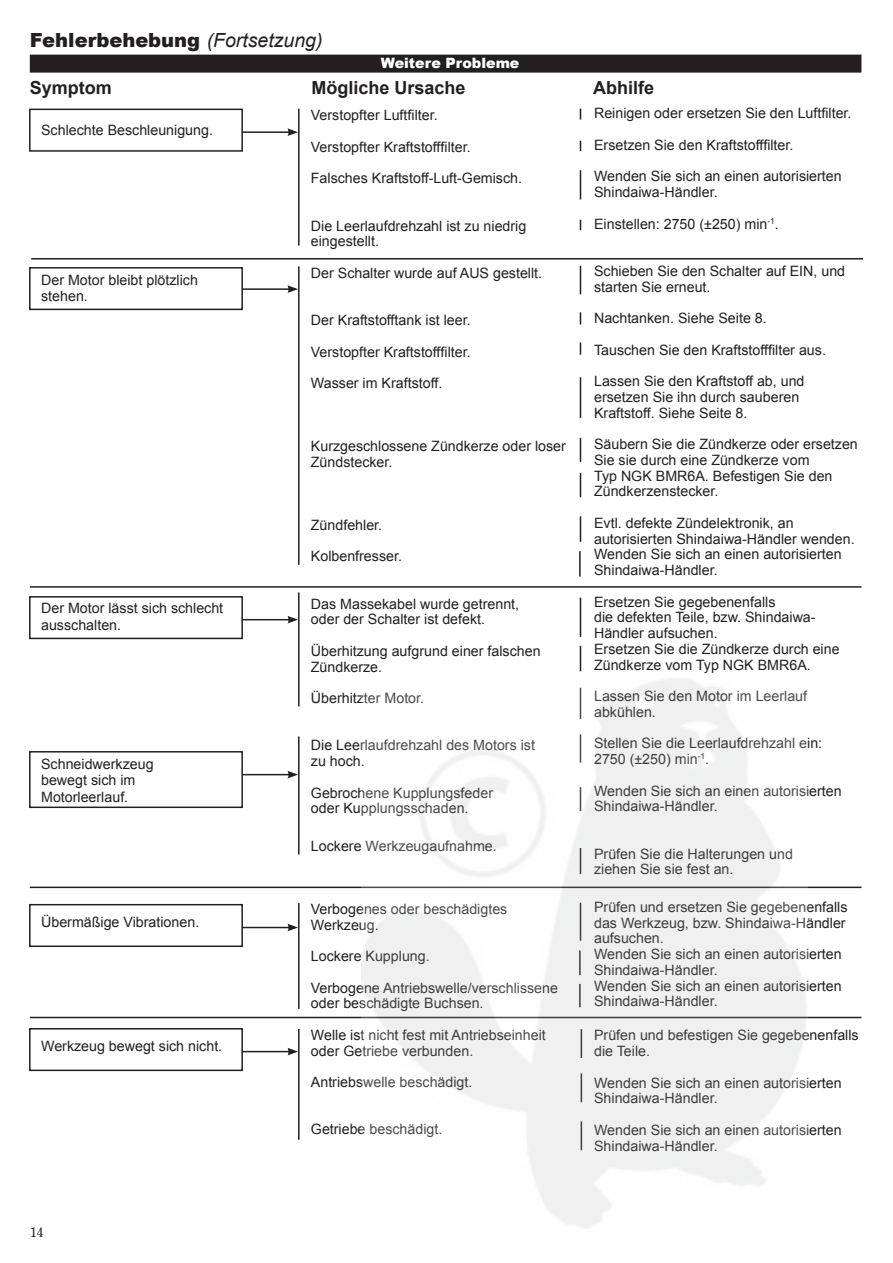
<style>
.page{position:relative;width:893px;height:1263px;background:#fff}
.page>*{position:absolute;margin:0;border:0;box-sizing:border-box;transform-origin:0 0}
.t1{font:900 19.5px "Arial";color:#231f20}
.t2{font:700 18px "Arial";color:#231f20}
.t3{font:14.25px/15.8px "Arial";color:#231f20}
.t4{font:900 14.25px "Arial";color:#fff}
.t5{font:13.5px "Century Old Style Std";color:#231f20}
.s1{font-weight:400;font-style:italic}
</style>
<div class="page">
<div style="left:30px;top:55px;width:831px;height:18px;background:#231f20"></div>
<div style="left:29px;top:109px;width:214px;height:43px;border:2px solid #231f20"></div>
<hr style="left:242px;top:131px;width:48px;height:2px;background:#231f20">
<svg style="left:287px;top:128px;width:11px;height:8px"></svg>
<hr style="left:298px;top:109px;width:2px;height:137px;background:#231f20">
<hr style="left:580px;top:598px;width:1px;height:39px;background:#231f20">
<hr style="left:580px;top:170px;width:1px;height:30px;background:#231f20">
<svg style="left:580px;top:516px;width:1px;height:26px"></svg>
<hr style="left:298px;top:266px;width:2px;height:299px;background:#231f20">
<hr style="left:298px;top:592px;width:2px;height:114px;background:#231f20">
<svg style="left:580px;top:438px;width:1px;height:24px"></svg>
<svg style="left:580px;top:473px;width:1px;height:24px"></svg>
<div style="left:29px;top:267px;width:214px;height:43px;border:2px solid #231f20"></div>
<hr style="left:242px;top:288px;width:48px;height:2px;background:#231f20">
<svg style="left:287px;top:285px;width:11px;height:8px"></svg>
<div style="left:29px;top:596px;width:214px;height:43px;border:2px solid #231f20"></div>
<hr style="left:242px;top:619px;width:48px;height:1px;background:#231f20">
<svg style="left:287px;top:616px;width:11px;height:7px"></svg>
<div style="left:29px;top:751px;width:214px;height:57px;border:2px solid #231f20"></div>
<hr style="left:242px;top:774px;width:48px;height:1px;background:#231f20">
<svg style="left:287px;top:771px;width:11px;height:7px"></svg>
<div style="left:29px;top:904px;width:214px;height:43px;border:2px solid #231f20"></div>
<hr style="left:242px;top:927px;width:48px;height:1px;background:#231f20">
<svg style="left:287px;top:924px;width:11px;height:7px"></svg>
<div style="left:29px;top:1028px;width:214px;height:43px;border:2px solid #231f20"></div>
<hr style="left:242px;top:1051px;width:48px;height:1px;background:#231f20">
<svg style="left:287px;top:1048px;width:11px;height:7px"></svg>
<hr style="left:298px;top:736px;width:2px;height:118px;background:#231f20">
<hr style="left:298px;top:903px;width:2px;height:106px;background:#231f20">
<hr style="left:298px;top:1029px;width:2px;height:111px;background:#231f20">
<hr style="left:31px;top:258px;width:832px;height:2px;background:#231f20">
<hr style="left:30px;top:586px;width:831px;height:2px;background:#231f20">
<hr style="left:30px;top:1017px;width:831px;height:1px;background:#231f20">
<hr style="left:30px;top:887px;width:831px;height:1px;background:#231f20">
<svg style="left:580px;top:266px;width:1px;height:28px"></svg>
<svg style="left:580px;top:312px;width:1px;height:13px"></svg>
<svg style="left:580px;top:342px;width:1px;height:13px"></svg>
<hr style="left:580px;top:377px;width:1px;height:41px;background:#231f20">
<svg style="left:580px;top:646px;width:1px;height:25px"></svg>
<hr style="left:579px;top:551px;width:2px;height:26px;background:#231f20">
<img style="left:361px;top:678px;width:447px;height:551px">
<h1 class="t1" style="left:30px;top:26px;width:294px">Fehlerbehebung <span class="s1">(Fortsetzung)</span></h1>
<p class="t4" style="left:381px;top:53px;width:140px">Weitere Probleme</p>
<p class="t2" style="left:30px;top:76px;width:84px">Symptom</p>
<p class="t2" style="left:311px;top:76px;width:156px">Mögliche Ursache</p>
<p class="t2" style="left:593px;top:76px;width:63px">Abhilfe</p>
<p class="t3" style="left:41px;top:122px;width:173px">Schlechte Beschleunigung.</p>
<p class="t3" style="left:41px;top:271px;width:158px;line-height:16.5px">Der Motor bleibt plötzlich stehen.</p>
<p class="t3" style="left:41px;top:600px;width:184px;line-height:16.5px">Der Motor lässt sich schlecht ausschalten.</p>
<p class="t3" style="left:41px;top:755px;width:114px;line-height:16.5px">Schneidwerkzeug bewegt sich im<br>Motorleerlauf.</p>
<p class="t3" style="left:41px;top:915px;width:160px">Übermäßige Vibrationen.</p>
<p class="t3" style="left:41px;top:1039px;width:183px">Werkzeug bewegt sich nicht.</p>
<p class="t5" style="left:30px;top:1223px;width:15px">14</p>
<p class="t3" style="left:311px;top:107px;width:128px">Verstopfter Luftfilter.</p>
<p class="t3" style="left:311px;top:139px;width:161px">Verstopfter Kraftstofffilter.</p>
<p class="t3" style="left:311px;top:171px;width:213px">Falsches Kraftstoff-Luft-Gemisch.</p>
<p class="t3" style="left:311px;top:218px;width:217px">Die Leerlaufdrehzahl ist zu niedrig eingestellt.</p>
<p class="t3" style="left:311px;top:265px;width:233px">Der Schalter wurde auf AUS gestellt.</p>
<p class="t3" style="left:311px;top:312px;width:161px">Der Kraftstofftank ist leer.</p>
<p class="t3" style="left:311px;top:344px;width:161px">Verstopfter Kraftstofffilter.</p>
<p class="t3" style="left:311px;top:375px;width:133px">Wasser im Kraftstoff.</p>
<p class="t3" style="left:311px;top:438px;width:257px">Kurzgeschlossene Zündkerze oder loser<br>Zündstecker.</p>
<p class="t3" style="left:311px;top:517px;width:73px">Zündfehler.</p>
<p class="t3" style="left:311px;top:548px;width:93px">Kolbenfresser.</p>
<p class="t3" style="left:311px;top:596px;width:210px">Das Massekabel wurde getrennt, oder der Schalter ist defekt.</p>
<p class="t3" style="left:311px;top:643px;width:231px">Überhitzung aufgrund einer falschen<br>Zündkerze.</p>
<p class="t3" style="left:311px;top:690px;width:115px">Überhitzter Motor.</p>
<p class="t3" style="left:311px;top:738px;width:226px">Die Leerlaufdrehzahl des Motors ist zu hoch.</p>
<p class="t3" style="left:311px;top:785px;width:184px">Gebrochene Kupplungsfeder oder Kupplungsschaden.</p>
<p class="t3" style="left:311px;top:838px;width:187px">Lockere Werkzeugaufnahme.</p>
<p class="t3" style="left:311px;top:901px;width:198px">Verbogenes oder beschädigtes<br>Werkzeug.</p>
<p class="t3" style="left:311px;top:948px;width:120px">Lockere Kupplung.</p>
<p class="t3" style="left:311px;top:980px;width:249px">Verbogene Antriebswelle/verschlissene oder beschädigte Buchsen.</p>
<p class="t3" style="left:311px;top:1027px;width:236px">Welle ist nicht fest mit Antriebseinheit oder Getriebe verbunden.</p>
<p class="t3" style="left:311px;top:1074px;width:163px">Antriebswelle beschädigt.</p>
<p class="t3" style="left:311px;top:1122px;width:133px">Getriebe beschädigt.</p>
<p class="t3" style="left:594px;top:106px;width:259px">Reinigen oder ersetzen Sie den Luftfilter.</p>
<p class="t3" style="left:594px;top:137px;width:201px">Ersetzen Sie den Kraftstofffilter.</p>
<p class="t3" style="left:594px;top:169px;width:249px">Wenden Sie sich an einen autorisierten<br>Shindaiwa-Händler.</p>
<p class="t3" style="left:594px;top:216px;width:186px">Einstellen: 2750 (±250) min<sup>-1</sup>.</p>
<p class="t3" style="left:594px;top:263px;width:253px">Schieben Sie den Schalter auf EIN, und starten Sie erneut.</p>
<p class="t3" style="left:594px;top:310px;width:174px">Nachtanken. Siehe Seite 8.</p>
<p class="t3" style="left:594px;top:342px;width:233px">Tauschen Sie den Kraftstofffilter aus.</p>
<p class="t3" style="left:594px;top:373px;width:212px">Lassen Sie den Kraftstoff ab, und ersetzen Sie ihn durch sauberen<br>Kraftstoff. Siehe Seite 8.</p>
<p class="t3" style="left:594px;top:436px;width:265px">Säubern Sie die Zündkerze oder ersetzen<br>Sie sie durch eine Zündkerze vom<br>Typ NGK BMR6A. Befestigen Sie den<br>Zündkerzenstecker.</p>
<p class="t3" style="left:594px;top:515px;width:262px">Evtl. defekte Zündelektronik, an autorisierten Shindaiwa-Händler wenden.<br>Wenden Sie sich an einen autorisierten Shindaiwa-Händler.</p>
<p class="t3" style="left:594px;top:594px;width:247px">Ersetzen Sie gegebenenfalls<br>die defekten Teile, bzw. Shindaiwa-<br>Händler aufsuchen.<br>Ersetzen Sie die Zündkerze durch eine<br>Zündkerze vom Typ NGK BMR6A.</p>
<p class="t3" style="left:594px;top:688px;width:215px">Lassen Sie den Motor im Leerlauf abkühlen.</p>
<p class="t3" style="left:594px;top:736px;width:230px">Stellen Sie die Leerlaufdrehzahl ein:<br>2750 (±250) min<sup>-1</sup>.</p>
<p class="t3" style="left:594px;top:783px;width:249px">Wenden Sie sich an einen autorisierten<br>Shindaiwa-Händler.</p>
<p class="t3" style="left:594px;top:846px;width:200px">Prüfen Sie die Halterungen und ziehen Sie sie fest an.</p>
<p class="t3" style="left:594px;top:899px;width:255px">Prüfen und ersetzen Sie gegebenenfalls das Werkzeug, bzw. Shindaiwa-Händler aufsuchen.<br>Wenden Sie sich an einen autorisierten<br>Shindaiwa-Händler.<br>Wenden Sie sich an einen autorisierten<br>Shindaiwa-Händler.</p>
<p class="t3" style="left:594px;top:1027px;width:266px">Prüfen und befestigen Sie gegebenenfalls die Teile.</p>
<p class="t3" style="left:594px;top:1075px;width:249px">Wenden Sie sich an einen autorisierten<br>Shindaiwa-Händler.</p>
<p class="t3" style="left:594px;top:1122px;width:249px;line-height:16.5px">Wenden Sie sich an einen autorisierten<br>Shindaiwa-Händler.</p>
</div>
